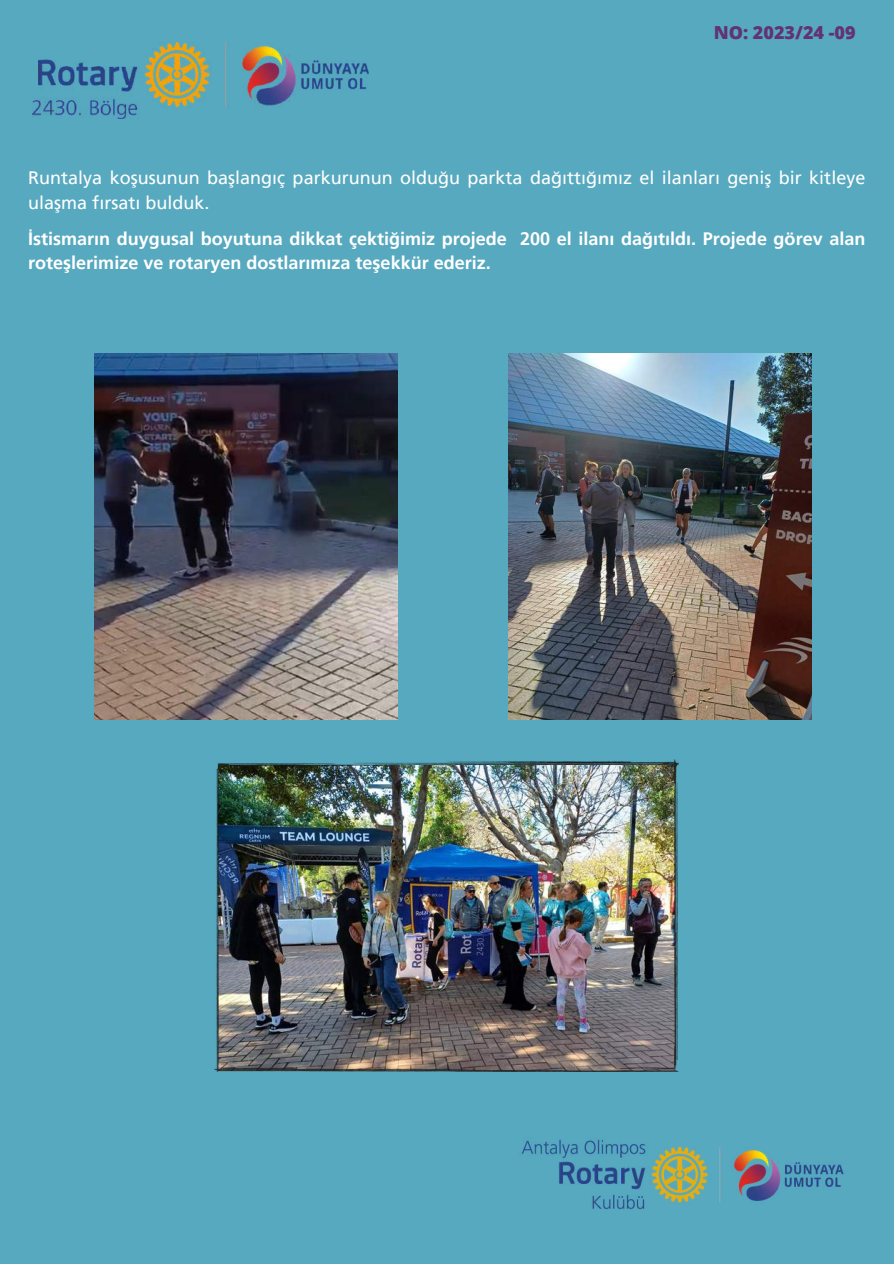
<style>
.page{position:relative;width:894px;height:1264px;background:#fff}
.page>*{position:absolute;margin:0;border:0;box-sizing:border-box;transform-origin:0 0}
.t1{font:700 18px/24.8px "Frutiger LT Pro";color:#fff}
.t2{font:18px/24.8px "Frutiger LT Pro";color:#fff}
.t3{font:800 18px "Open Sans";color:#623372}
</style>
<div class="page">
<div style="left:0;top:0;width:893px;height:1263px;background:#57a9bf"></div>
<img style="left:32px;top:42px;width:336px;height:77px">
<img style="left:521px;top:1139px;width:323px;height:71px">
<img style="left:508px;top:354px;width:303px;height:365px">
<img style="left:94px;top:354px;width:303px;height:365px">
<img style="left:214px;top:759px;width:464px;height:312px">
<p class="t3" style="left:713px;top:19px;width:143px">NO: 2023/24 -09</p>
<p class="t2" style="left:28px;top:165px;width:838px">Runtalya koşusunun başlangıç parkurunun olduğu parkta dağıttığımız el ilanları geniş bir kitleye ulaşma fırsatı bulduk.</p>
<p class="t1" style="left:28px;top:226px;width:838px">İstismarın duygusal boyutuna dikkat çektiğimiz projede 200 el ilanı dağıtıldı. Projede görev alan roteşlerimize ve rotaryen dostlarımıza teşekkür ederiz.</p>
</div>
